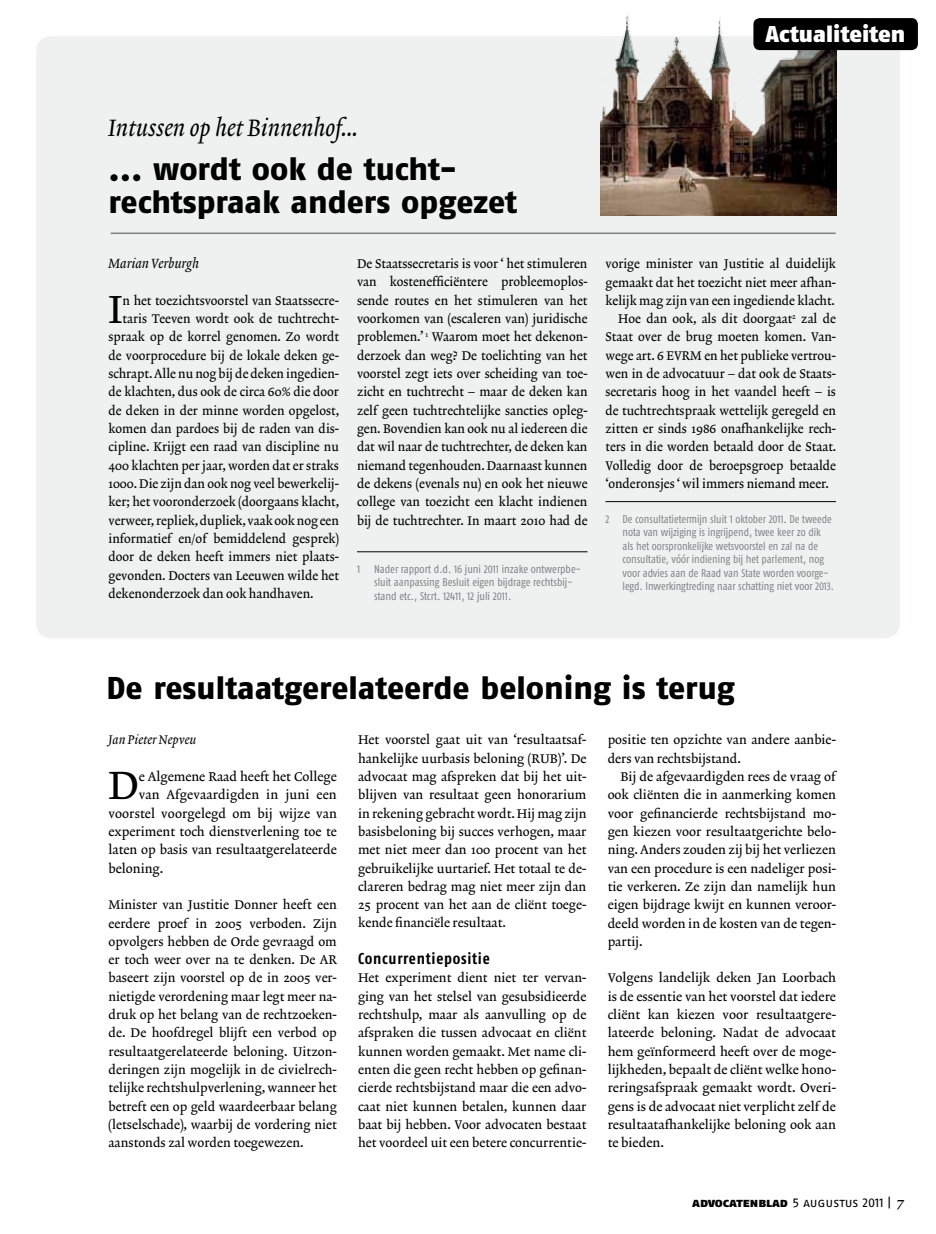
<style>
.page{position:relative;width:936px;height:1234px;background:#fff}
.page>*{position:absolute;margin:0;border:0;box-sizing:border-box;transform-origin:0 0}
.t1{font:39.9px "Lexicon No 2 Roman A Txt";color:#000}
.t2{font:39.75px "Lexicon No 2 Roman A Txt";color:#000}
.t3{font:31.5px/33.3px "Fago No Exb Lf";letter-spacing:-.005em;color:#000}
.t4{font:24px "Lexicon No 2 Italic A Txt";color:#000;scale:.96 1}
.t5{font:22.8px "Fago No Black Lf";color:#fff}
.t6{font:15.75px "Fago Co Bold Lf";letter-spacing:.045em;color:#000}
.t7{font:13.5px "Lexicon No 2 Italic A Txt";letter-spacing:-.005em;color:#000}
.t8{font:12.9px "Lexicon No 2 Roman A Txt";color:#000}
.t9{font:12.75px/18.3px "Lexicon No 2 Roman A Txt";color:#000;text-align:justify}
.t10{font:12.75px "Fago No Regular Lf Caps";letter-spacing:-.005em;color:#000}
.t11{font:12.75px "Lexicon No 2 Italic A Txt";color:#000}
.t12{font:11.25px/13.5px "Fago Co Regular Lf";color:#808285}
.s1{font-family:"Fago No Black Lf Caps"}
.s2{font-family:"Lexicon No 2 Roman A Txt";font-size:14.25px}
</style>
<div class="page">
<div style="left:36px;top:36px;width:863px;height:602px;background:#eff0f0;border-radius:15px"></div>
<img style="left:600px;top:15px;width:236px;height:201px">
<hr style="left:357px;top:551px;width:230px;height:1px;background:#000">
<hr style="left:605px;top:501px;width:231px;height:1px;background:#000">
<hr style="left:111px;top:232px;width:724px;height:2px;background:#808285">
<div style="left:753px;top:18px;width:164px;height:32px;background:#000;border-radius:6px"></div>
<h3 class="t5" style="left:765px;top:20px;width:141px">Actualiteiten</h3>
<h3 class="t4" style="left:108px;top:114px;width:261px">Intussen op het Binnenhof...</h3>
<h3 class="t3" style="left:108px;top:151px;width:410px">... wordt ook de tucht&shy;rechtspraak anders opgezet</h3>
<p class="t7" style="left:108px;top:255px;width:92px">Marian Verburgh</p>
<h2 class="t2" style="left:108px;top:286px;width:16px">I</h2>
<p class="t9" style="left:123px;top:292px;width:218px">n het toezichtsvoorstel van Staatssecre-</p>
<p class="t9" style="left:123px;top:310px;width:218px">taris Teeven wordt ook de tuchtrecht-</p>
<p class="t9" style="left:108px;top:328px;width:232px">spraak op de korrel genomen. Zo wordt</p>
<p class="t9" style="left:108px;top:347px;width:232px">de voorprocedure bij de lokale deken ge-</p>
<p class="t9" style="left:108px;top:365px;width:232px">schrapt. Alle nu nog bij de deken ingedien-</p>
<p class="t9" style="left:108px;top:383px;width:232px">de klachten, dus ook de circa 60% die door</p>
<p class="t9" style="left:108px;top:401px;width:232px">de deken in der minne worden opgelost,</p>
<p class="t9" style="left:108px;top:420px;width:232px">komen dan pardoes bij de raden van dis-</p>
<p class="t9" style="left:108px;top:438px;width:232px">cipline. Krijgt een raad van discipline nu</p>
<p class="t9" style="left:108px;top:456px;width:232px">400 klachten per jaar, worden dat er straks</p>
<p class="t9" style="left:108px;top:475px;width:232px">1000. Die zijn dan ook nog veel bewerkelij-</p>
<p class="t9" style="left:108px;top:493px;width:232px">ker; het vooronderzoek (doorgaans klacht,</p>
<p class="t9" style="left:108px;top:511px;width:232px">verweer, repliek, dupliek, vaak ook nog een</p>
<p class="t9" style="left:108px;top:530px;width:232px">informatief en/of bemiddelend gesprek)</p>
<p class="t9" style="left:108px;top:548px;width:232px">door de deken heeft immers niet plaats-</p>
<p class="t9" style="left:108px;top:566px;width:232px">gevonden. Docters van Leeuwen wilde het</p>
<p class="t9" style="left:108px;top:584px;width:207px">dekenonderzoek dan ook handhaven.</p>
<p class="t9" style="left:357px;top:255px;width:232px">De Staatssecretaris is voor ‘ het stimuleren van kostenefficiëntere probleemoplos&shy;sende routes en het stimuleren van het voorkomen van (escaleren van) juridische problemen.’ <sup>1</sup> Waarom moet het dekenon&shy;derzoek dan weg? De toelichting van het voorstel zegt iets over scheiding van toe&shy;zicht en tuchtrecht – maar de deken kan zelf geen tuchtrechtelijke sancties opleg&shy;gen. Bovendien kan ook nu al iedereen die dat wil naar de tuchtrechter, de deken kan niemand tegenhouden. Daarnaast kunnen de dekens (evenals nu) en ook het nieuwe college van toezicht een klacht indienen bij de tuchtrechter. In maart 2010 had de</p>
<p class="t12" style="left:374px;top:562px;width:208px;text-indent:-17px">1 Nader rapport d.d. 16 juni 2011 inzake ontwerpbe&shy;sluit aanpassing Besluit eigen bijdrage rechtsbij&shy;stand etc., Stcrt. 12411, 12 juli 2011.</p>
<p class="t9" style="left:605px;top:255px;width:232px">vorige minister van Justitie al duidelijk</p>
<p class="t9" style="left:605px;top:273px;width:232px">gemaakt dat het toezicht niet meer afhan-</p>
<p class="t9" style="left:605px;top:292px;width:231px">kelijk mag zijn van een ingediende klacht.</p>
<p class="t9" style="left:618px;top:310px;width:219px">Hoe dan ook, als dit doorgaat<sup>2</sup> zal de</p>
<p class="t9" style="left:605px;top:328px;width:232px">Staat over de brug moeten komen. Van-</p>
<p class="t9" style="left:605px;top:347px;width:232px">wege art. 6 EVRM en het publieke vertrou-</p>
<p class="t9" style="left:605px;top:365px;width:232px">wen in de advocatuur – dat ook de Staats-</p>
<p class="t9" style="left:605px;top:383px;width:232px">secretaris hoog in het vaandel heeft – is</p>
<p class="t9" style="left:605px;top:401px;width:232px">de tuchtrechtspraak wettelijk geregeld en</p>
<p class="t9" style="left:605px;top:420px;width:232px">zitten er sinds 1986 onafhankelijke rech-</p>
<p class="t9" style="left:605px;top:438px;width:232px">ters in die worden betaald door de Staat.</p>
<p class="t9" style="left:605px;top:456px;width:232px">Volledig door de beroepsgroep betaalde</p>
<p class="t9" style="left:605px;top:475px;width:225px">‘onderonsjes ‘ wil immers niemand meer.</p>
<p class="t12" style="left:622px;top:512px;width:213px;text-indent:-17px">2 De consultatietermijn sluit 1 oktober 2011. De tweede nota van wijziging is ingrijpend, twee keer zo dik als het oorspronkelijke wetsvoorstel en zal na de consultatie, vóór indiening bij het parlement, nog voor advies aan de Raad van State worden voorge&shy;legd. Inwerkingtreding naar schatting niet voor 2013.</p>
<h3 class="t3" style="left:106px;top:670px;width:630px">De resultaatgerelateerde beloning is terug</h3>
<p class="t11" style="left:108px;top:732px;width:89px">Jan Pieter Nepveu</p>
<h1 class="t1" style="left:108px;top:762px;width:32px">D</h1>
<p class="t8" style="left:139px;top:768px;width:199px">e Algemene Raad heeft het College</p>
<p class="t8" style="left:139px;top:787px;width:199px">van Afgevaardigden in juni een</p>
<p class="t8" style="left:108px;top:805px;width:230px">voorstel voorgelegd om bij wijze van</p>
<p class="t8" style="left:108px;top:823px;width:230px">experiment toch dienstverlening toe te</p>
<p class="t8" style="left:108px;top:842px;width:230px">laten op basis van resultaatgerelateerde</p>
<p class="t8" style="left:108px;top:860px;width:56px">beloning.</p>
<p class="t9" style="left:108px;top:896px;width:230px">Minister van Justitie Donner heeft een eerdere proef in 2005 verboden. Zijn opvolgers hebben de Orde gevraagd om er toch weer over na te denken. De AR baseert zijn voorstel op de in 2005 ver&shy;nietigde verordening maar legt meer na&shy;druk op het belang van de rechtzoeken&shy;de. De hoofdregel blijft een verbod op resultaatgerelateerde beloning. Uitzon&shy;deringen zijn mogelijk in de civielrech&shy;telijke rechtshulpverlening, wanneer het betreft een op geld waardeerbaar belang (letselschade), waarbij de vordering niet aanstonds zal worden toegewezen.</p>
<p class="t9" style="left:358px;top:731px;width:230px">Het voorstel gaat uit van ‘resultaatsaf&shy;hankelijke uurbasis beloning (RUB)’. De advocaat mag afspreken dat bij het uit&shy;blijven van resultaat geen honorarium in rekening gebracht wordt. Hij mag zijn basisbeloning bij succes verhogen, maar met niet meer dan 100 procent van het gebruikelijke uurtarief. Het totaal te de&shy;clareren bedrag mag niet meer zijn dan 25 procent van het aan de cliënt toege&shy;kende financiële resultaat.</p>
<p class="t6" style="left:358px;top:949px;width:133px">Concurrentiepositie</p>
<p class="t9" style="left:358px;top:969px;width:230px">Het experiment dient niet ter vervan&shy;ging van het stelsel van gesubsidieerde rechtshulp, maar als aanvulling op de afspraken die tussen advocaat en cliënt kunnen worden gemaakt. Met name cli&shy;ënten die geen recht hebben op gefinan&shy;cierde rechtsbijstand maar die een advo&shy;caat niet kunnen betalen, kunnen daar baat bij hebben. Voor advocaten bestaat het voordeel uit een betere concurrentie-</p>
<p class="t9" style="left:607px;top:731px;width:230px">positie ten opzichte van andere aanbie&shy;ders van rechtsbijstand.</p>
<p class="t9" style="left:607px;top:768px;width:230px;text-indent:13px">Bij de afgevaardigden rees de vraag of ook cliënten die in aanmerking komen voor gefinancierde rechtsbijstand mo&shy;gen kiezen voor resultaatgerichte belo&shy;ning. Anders zouden zij bij het verliezen van een procedure is een nadeliger posi&shy;tie verkeren. Ze zijn dan namelijk hun eigen bijdrage kwijt en kunnen veroor&shy;deeld worden in de kosten van de tegen&shy;partij.</p>
<p class="t9" style="left:607px;top:969px;width:230px">Volgens landelijk deken Jan Loorbach is de essentie van het voorstel dat iedere cliënt kan kiezen voor resultaatgere&shy;lateerde beloning. Nadat de advocaat hem geïnformeerd heeft over de moge&shy;lijkheden, bepaalt de cliënt welke hono&shy;reringsafspraak gemaakt wordt. Overi&shy;gens is de advocaat niet verplicht zelf de resultaatafhankelijke beloning ook aan te bieden.</p>
<p class="t10" style="left:692px;top:1194px;width:214px"><span class="s1">advocatenblad</span> 5 augustus 2011 | <span class="s2">7</span></p>
</div>
